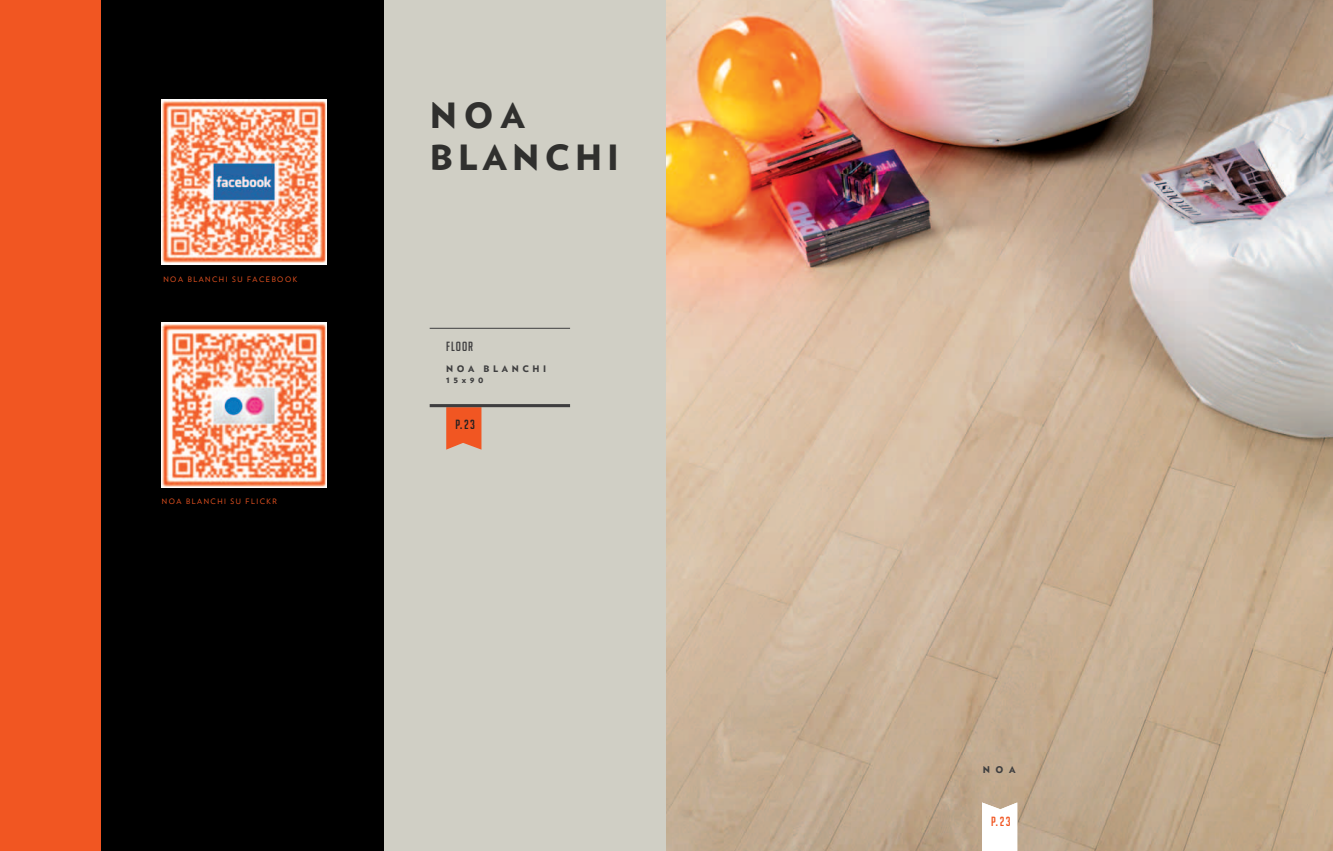
<style>
.page{position:relative;width:1333px;height:851px;background:#fff}
.page>*{position:absolute;margin:0;border:0;box-sizing:border-box;transform-origin:0 0}
.t1{font:900 34.7px/41.6px "Verlag";letter-spacing:.15em;color:#30302e}
.t2{font:13px "Big Noodle Titling";color:#f15622}
.t3{font:13px "Big Noodle Titling";letter-spacing:.075em;color:#3e3e3f}
.t4{font:13px "Big Noodle Titling";color:#231f20}
.t5{font:900 9.3px "Verlag";color:#3e3e3f}
.t6{font:900 9px/10.8px "Verlag";letter-spacing:.4em;color:#3e3e3f}
.t7{font:7.4px "Verlag";letter-spacing:.2em;color:#f15622}
.s1{font-family:"Verlag"}
</style>
<div class="page">
<div style="left:0;top:0;width:666px;height:850px;background:#d0cfc5"></div>
<div style="left:100px;top:0;width:283px;height:850px;background:#000"></div>
<div style="left:0;top:0;width:100px;height:850px;background:#f15622"></div>
<img style="left:666px;top:0;width:666px;height:850px">
<svg style="left:446px;top:407px;width:35px;height:42px"></svg>
<hr style="left:429px;top:328px;width:141px;height:1px;background:#3e3e3f">
<hr style="left:429px;top:404px;width:141px;height:3px;background:#3e3e3f">
<svg style="left:981px;top:802px;width:36px;height:48px"></svg>
<img style="left:162px;top:99px;width:165px;height:165px">
<img style="left:162px;top:323px;width:165px;height:165px">
<p class="t7" style="left:163px;top:275px;width:135px">NOA BLANCHI SU FACEBOOK</p>
<p class="t7" style="left:162px;top:498px;width:116px">NOA BLANCHI SU FLICKR</p>
<h1 class="t1" style="left:429px;top:97px;width:191px">NOA<br>BLANCHI</h1>
<h2 class="t3" style="left:446px;top:339px;width:28px">FLOOR</h2>
<p class="t6" style="left:446px;top:364px;width:102px">NOA BLANCHI<br>15x90</p>
<h2 class="t4" style="left:455px;top:417px;width:21px">P.23</h2>
<p class="t5" style="left:982px;top:765px;width:34px">NOA</p>
<h2 class="t2" style="left:991px;top:814px;width:21px">P.23</h2>
<h2 class="t2" style="left:988px;top:815px;width:24px"><span class="s1">P</span>04</h2>
</div>
